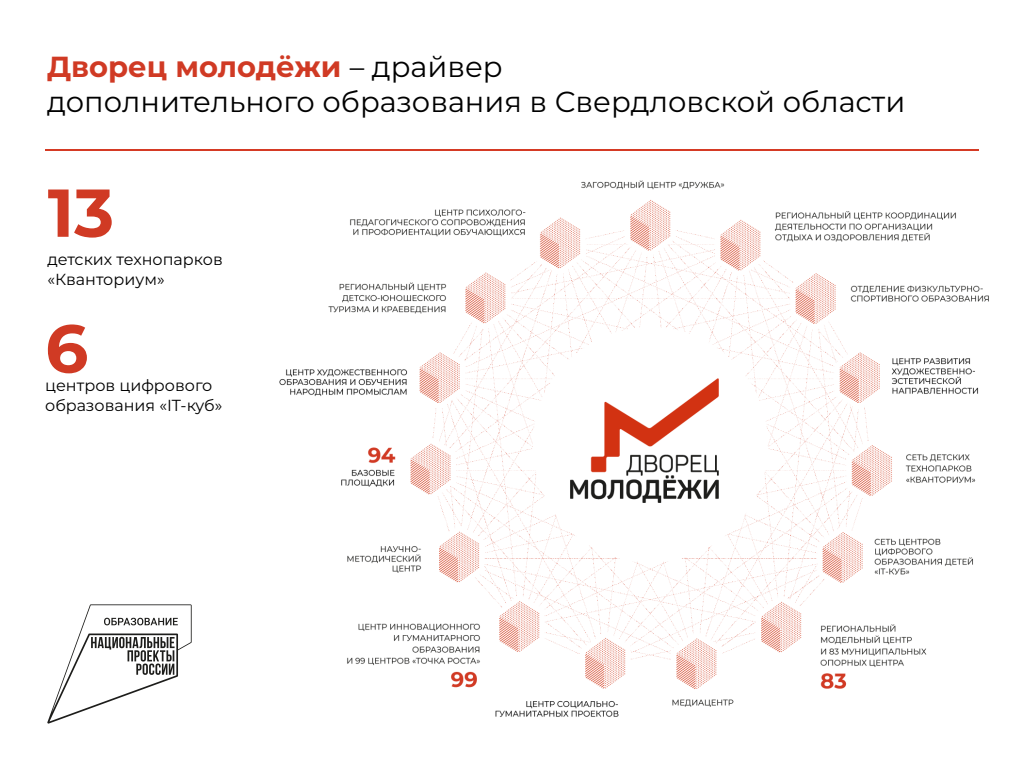
<style>
.page{position:relative;width:1024px;height:768px;background:#fff}
.page>*{position:absolute;margin:0;border:0;box-sizing:border-box;transform-origin:0 0}
.t1{font:700 67.6px/135.8px "Montserrat";color:#d03a24}
.t2{font:29px/34.8px "Montserrat";color:#000}
.t3{font:16px/20px "Montserrat";color:#000}
.s1{font-weight:700;color:#d03a24}
</style>
<div class="page">
<svg style="left:47px;top:604px;width:145px;height:120px"></svg>
<hr style="left:45px;top:149px;width:934px;height:2px;background:#d53a24">
<img style="left:280px;top:180px;width:709px;height:537px">
<p class="t2" style="left:47px;top:49px;width:860px"><span class="s1">Дворец молодёжи</span> – драйвер<br>дополнительного образования в Свердловской области</p>
<h1 class="t1" style="left:45px;top:143px;width:70px">13<br>6</h1>
<p class="t3" style="left:48px;top:249px;width:177px">детских технопарков «Кванториум»</p>
<p class="t3" style="left:45px;top:375px;width:179px">центров цифрового образования «IT-куб»</p>
</div>
